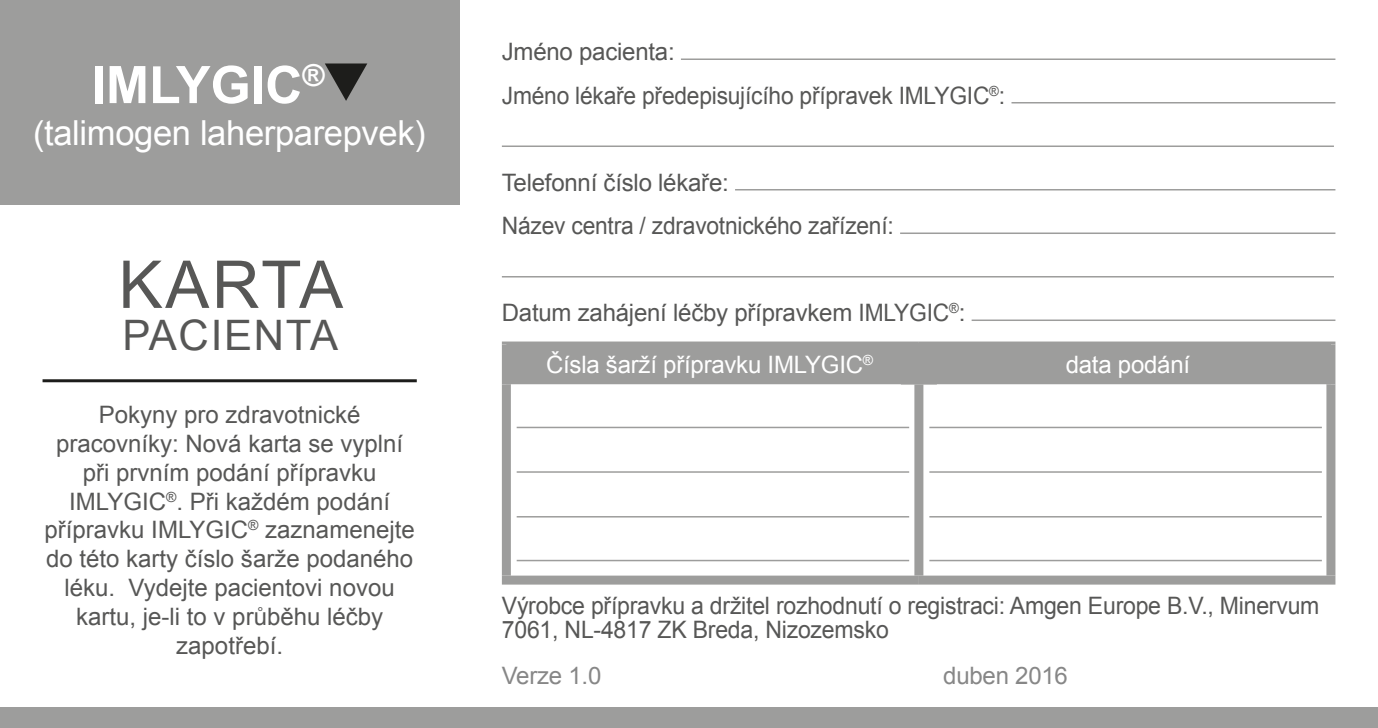
<style>
.page{position:relative;width:1378px;height:728px;background:#fff}
.page>*{position:absolute;margin:0;border:0;box-sizing:border-box;transform-origin:0 0}
.t1{font:66px "Arial";letter-spacing:.03em;color:#575756}
.t2{font:700 51.6px "Arial";color:#fff}
.t3{font:42px "Arial";letter-spacing:.04em;color:#575756}
.t4{font:34.5px "Arial";letter-spacing:-.01em;color:#fff}
.t5{font:24px/28.8px "Arial";letter-spacing:-.01em;color:#575756}
.t6{font:24px/24px "Arial";letter-spacing:-.01em;color:#575756;scale:.96 1}
.t7{font:24px "Arial";letter-spacing:-.01em;color:#878787}
.t8{font:24px "Arial";letter-spacing:-.01em;color:#fff}
.s1{color:#fff}
</style>
<div class="page">
<div style="left:0;top:0;width:459px;height:205px;background:#9d9d9c"></div>
<svg style="left:325px;top:63px;width:42px;height:38px"></svg>
<hr style="left:43px;top:379px;width:374px;height:3px;background:#1d1d1b">
<div style="left:0;top:708px;width:1377px;height:20px;background:#9d9d9c"></div>
<hr style="left:680px;top:58px;width:655px;height:2px;background:#9d9d9c">
<hr style="left:1011px;top:102px;width:324px;height:1px;background:#9d9d9c">
<hr style="left:502px;top:145px;width:831px;height:2px;background:#9d9d9c">
<hr style="left:735px;top:189px;width:600px;height:1px;background:#9d9d9c">
<hr style="left:900px;top:232px;width:435px;height:2px;background:#9d9d9c">
<hr style="left:502px;top:276px;width:831px;height:1px;background:#9d9d9c">
<hr style="left:971px;top:319px;width:364px;height:2px;background:#9d9d9c">
<div style="left:511px;top:344px;width:815px;height:40px;background:#9d9d9c"></div>
<svg style="left:511px;top:384px;width:815px;height:192px"></svg>
<div style="left:502px;top:384px;width:9px;height:192px;background:#9d9d9c"></div>
<div style="left:914px;top:384px;width:9px;height:192px;background:#9d9d9c"></div>
<div style="left:1326px;top:384px;width:9px;height:192px;background:#9d9d9c"></div>
<div style="left:502px;top:576px;width:416px;height:9px;background:#9d9d9c"></div>
<div style="left:918px;top:576px;width:417px;height:9px;background:#9d9d9c"></div>
<hr style="left:502px;top:341px;width:416px;height:3px;background:#9d9d9c">
<hr style="left:918px;top:341px;width:417px;height:3px;background:#9d9d9c">
<div style="left:502px;top:344px;width:9px;height:40px;background:#9d9d9c"></div>
<div style="left:1326px;top:344px;width:9px;height:40px;background:#9d9d9c"></div>
<div style="left:900px;top:344px;width:36px;height:40px;background:#9d9d9c"></div>
<hr style="left:516px;top:427px;width:393px;height:1px;background:#9d9d9c">
<hr style="left:929px;top:427px;width:392px;height:1px;background:#9d9d9c">
<hr style="left:516px;top:471px;width:393px;height:2px;background:#9d9d9c">
<hr style="left:929px;top:471px;width:392px;height:2px;background:#9d9d9c">
<hr style="left:516px;top:516px;width:393px;height:1px;background:#9d9d9c">
<hr style="left:929px;top:516px;width:392px;height:1px;background:#9d9d9c">
<hr style="left:516px;top:560px;width:393px;height:1px;background:#9d9d9c">
<hr style="left:929px;top:560px;width:392px;height:1px;background:#9d9d9c">
<h2 class="t2" style="left:91px;top:51px;width:235px">IMLYGIC<sup>®</sup></h2>
<h3 class="t4" style="left:33px;top:110px;width:394px">(talimogen laherparepvek)</h3>
<h1 class="t1" style="left:118px;top:241px;width:226px">KARTA</h1>
<h3 class="t3" style="left:122px;top:308px;width:217px">PACIENTA</h3>
<p class="t5" style="left:45px;top:401px;width:371px;text-align:center">Pokyny pro zdravotnické pracovníky: Nová karta se vyplní při prvním podání přípravku<br>IMLYGIC<sup>®</sup>. Při každém podání přípravku IMLYGIC<sup>®</sup> zaznamenejte do této karty číslo šarže podaného léku. Vydejte pacientovi novou kartu, je-li to v průběhu léčby zapotřebí.</p>
<p class="t5" style="left:502px;top:30px;width:505px;line-height:43.5px">Jméno pacienta:<br>Jméno lékaře předepisujícího přípravek IMLYGIC<sup>®</sup>:</p>
<p class="t5" style="left:502px;top:161px;width:393px;line-height:43.5px">Telefonní číslo lékaře:<br>Název centra / zdravotnického zařízení:</p>
<p class="t5" style="left:546px;top:287px;width:421px;line-height:51.6px;text-indent:-44px">Datum zahájení léčby přípravkem IMLYGIC<sup>®</sup>:<br><span class="s1">Čísla šarží přípravku IMLYGIC</span><sup>®</sup></p>
<p class="t8" style="left:1065px;top:348px;width:126px">data podání</p>
<p class="t6" style="left:502px;top:593px;width:853px">Výrobce přípravku a držitel rozhodnutí o registraci: Amgen Europe B.V., Minervum<br>7061, NL-4817 ZK Breda, Nizozemsko</p>
<p class="t7" style="left:502px;top:660px;width:101px">Verze 1.0</p>
<p class="t7" style="left:943px;top:660px;width:126px">duben 2016</p>
</div>
